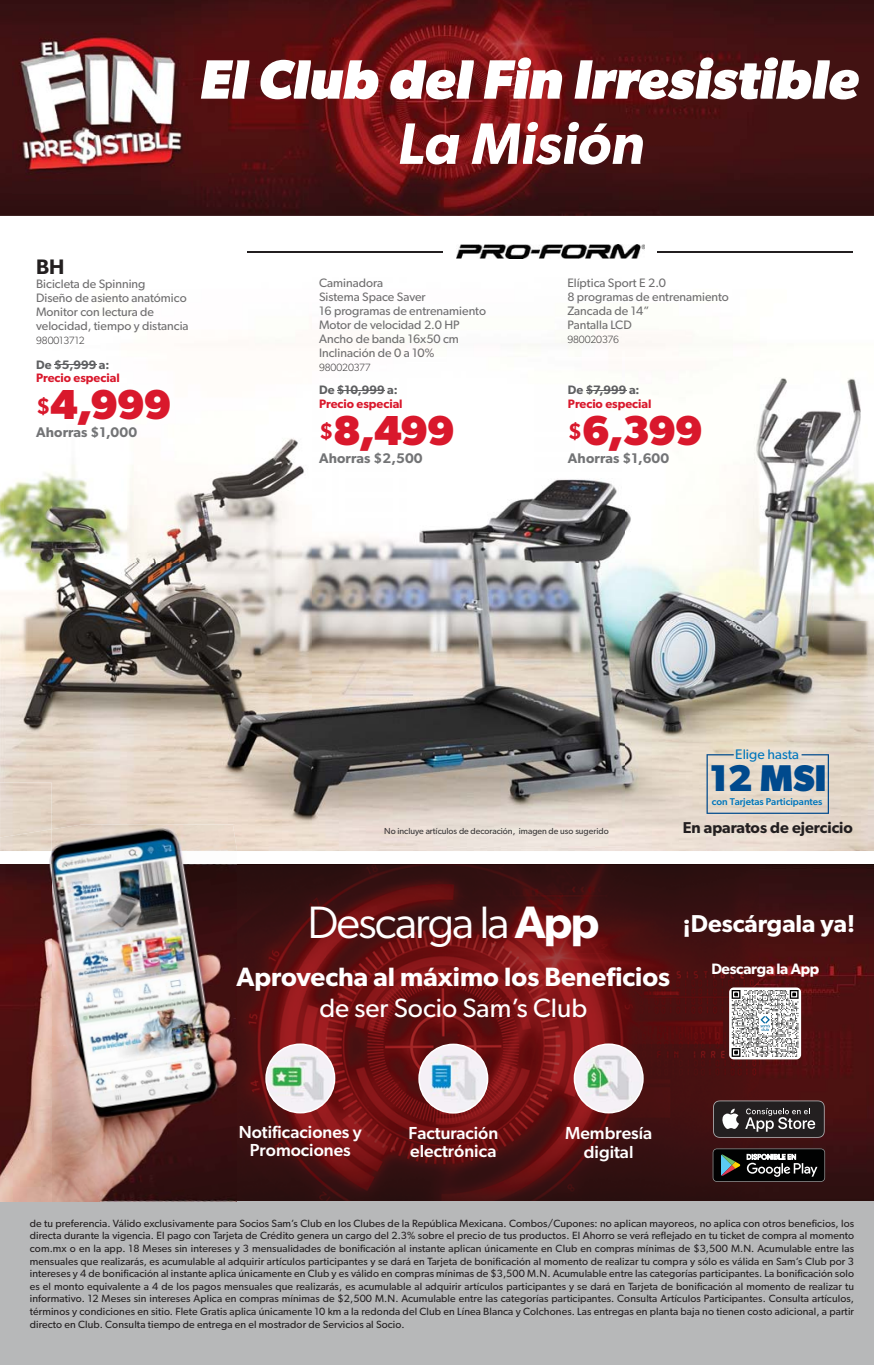
<style>
.page{position:relative;width:874px;height:1365px;background:#fff}
.page>*{position:absolute;margin:0;border:0;box-sizing:border-box;transform-origin:0 0}
.t1{font:italic 600 58.62px "Gibson";color:#fff}
.t2{font:italic 700 55.48px "Gibson";color:#fff}
.t3{font:45.5px "Gibson";letter-spacing:-.04em;color:#fff}
.t4{font:700 42px "Gibson";letter-spacing:-.03em;color:#d9182c}
.t5{font:700 37.27px "Gibson";color:#004a8d}
.t6{font:600 26.6px "Gibson";color:#fff}
.t7{font:26.6px "Gibson";color:#fff}
.t8{font:600 24.5px "Gibson";color:#fff}
.t9{font:600 21px "Gibson";color:#231f20}
.t10{font:500 17.5px/18.6px "Gibson";color:#fff;text-align:center}
.t11{font:600 15.75px "Gibson";color:#231f20}
.t12{font:600 15.05px "Gibson";letter-spacing:-.02em;color:#fff}
.t13{font:600 14px "Gibson";letter-spacing:.01em;color:#737476}
.t14{font:13.83px "Gibson";color:#0076bc}
.t15{font:12.25px/14px "Gibson";color:#6f6e6f}
.t16{font:600 12.25px "Gibson";color:#d9182c}
.t17{font:600 12.25px "Gibson";color:#5e5f61}
.t18{font:10.5px/12.6px "Gibson";letter-spacing:.01em;color:#231f20;text-align:justify}
.t19{font:300 10.5px "Gibson";letter-spacing:-.01em;color:#383637}
.t20{font:500 9.8px "Gibson";color:#0076bc}
.t21{font:8.75px "Gibson";color:#383637}
.s1{font-weight:600;font-size:22.75px}
.s2{font-weight:600}
</style>
<div class="page">
<img style="left:237px;top:864px;width:636px;height:337px">
<img style="left:0;top:337px;width:873px;height:513px">
<img style="left:456px;top:245px;width:188px;height:13px">
<hr style="left:337px;top:390px;width:47px;height:1px;background:#5e5f61">
<hr style="left:54px;top:364px;width:42px;height:1px;background:#5e5f61">
<hr style="left:585px;top:390px;width:41px;height:1px;background:#5e5f61">
<div style="left:0;top:1201px;width:873px;height:163px;background:#b7b8b9"></div>
<img style="left:0;top:782px;width:51px;height:47px">
<img style="left:51px;top:824px;width:186px;height:190px">
<img style="left:51px;top:1014px;width:186px;height:187px">
<img style="left:0;top:1201px;width:237px;height:1px">
<img style="left:0;top:829px;width:51px;height:372px">
<svg style="left:418px;top:1043px;width:70px;height:70px"></svg>
<svg style="left:265px;top:1043px;width:70px;height:70px"></svg>
<svg style="left:573px;top:1043px;width:70px;height:70px"></svg>
<svg style="left:712px;top:1100px;width:112px;height:37px;background:#494445"></svg>
<svg style="left:728px;top:987px;width:72px;height:72px"></svg>
<svg style="left:731px;top:989px;width:67px;height:67px"></svg>
<svg style="left:712px;top:1148px;width:112px;height:33px;background:#323433"></svg>
<hr style="left:656px;top:251px;width:196px;height:2px;background:#231f20">
<hr style="left:247px;top:251px;width:196px;height:2px;background:#231f20">
<svg style="left:706px;top:754px;width:122px;height:59px;background:#e0d6ca"></svg>
<img style="left:0;top:0;width:873px;height:216px">
<img style="left:13px;top:19px;width:180px;height:176px">
<h2 class="t2" style="left:199px;top:59px;width:660px">El Club del Fin Irresistible</h2>
<h1 class="t1" style="left:397px;top:123px;width:248px">La Misión</h1>
<h3 class="t9" style="left:36px;top:260px;width:30px">BH</h3>
<p class="t15" style="left:36px;top:278px;width:154px">Bicicleta de Spinning<br>Diseño de asiento anatómico<br>Monitor con lectura de velocidad, tiempo y distancia</p>
<p class="t19" style="left:36px;top:337px;width:50px">980013712</p>
<p class="t17" style="left:36px;top:360px;width:75px">De $5,999 a:</p>
<p class="t16" style="left:36px;top:374px;width:85px">Precio especial</p>
<h3 class="t4" style="left:36px;top:388px;width:137px"><span class="s1">$</span>4,999</h3>
<h3 class="t13" style="left:36px;top:427px;width:103px">Ahorras $1,000</h3>
<p class="t15" style="left:319px;top:277px;width:168px">Caminadora<br>Sistema Space Saver<br>16 programas de entrenamiento<br>Motor de velocidad 2.0 HP<br>Ancho de banda 16x50 cm<br>Inclinación de 0 a 10%</p>
<p class="t19" style="left:319px;top:363px;width:53px">980020377</p>
<p class="t15" style="left:567px;top:277px;width:163px">Elíptica Sport E 2.0<br>8 programas de entrenamiento<br>Zancada de 14”<br>Pantalla LCD</p>
<p class="t19" style="left:567px;top:335px;width:53px">980020376</p>
<p class="t17" style="left:319px;top:386px;width:80px">De $10,999 a:</p>
<p class="t17" style="left:567px;top:386px;width:73px">De $7,999 a:</p>
<p class="t16" style="left:319px;top:399px;width:85px">Precio especial</p>
<p class="t16" style="left:567px;top:399px;width:85px">Precio especial</p>
<h3 class="t4" style="left:319px;top:413px;width:137px"><span class="s1">$</span>8,499</h3>
<h3 class="t13" style="left:319px;top:453px;width:105px">Ahorras $2,500</h3>
<h3 class="t4" style="left:567px;top:413px;width:136px"><span class="s1">$</span>6,399</h3>
<h3 class="t13" style="left:567px;top:453px;width:103px">Ahorras $1,600</h3>
<h3 class="t14" style="left:735px;top:749px;width:65px">Elige hasta</h3>
<p class="t20" style="left:711px;top:798px;width:112px">con Tarjetas Participantes</p>
<h3 class="t5" style="left:708px;top:763px;width:119px">12 MSI</h3>
<p class="t21" style="left:384px;top:828px;width:226px">No incluye artículos de decoración, imagen de uso sugerido</p>
<h3 class="t11" style="left:682px;top:822px;width:171px">En aparatos de ejercicio</h3>
<h3 class="t3" style="left:307px;top:905px;width:293px">Descarga la <span class="s2">App</span></h3>
<h3 class="t6" style="left:236px;top:967px;width:435px">Aprovecha al máximo los Beneficios</h3>
<h3 class="t7" style="left:319px;top:998px;width:269px">de ser Socio Sam’s Club</h3>
<h3 class="t8" style="left:682px;top:915px;width:174px">¡Descárgala ya!</h3>
<h3 class="t12" style="left:711px;top:960px;width:109px">Descarga la App</h3>
<h3 class="t10" style="left:239px;top:1123px;width:124px">Notificaciones y<br>Promociones</h3>
<h3 class="t10" style="left:565px;top:1125px;width:88px">Membresía digital</h3>
<h3 class="t10" style="left:408px;top:1124px;width:91px;text-align:left">Facturación electrónica</h3>
<p class="t18" style="left:30px;top:1217px;width:825px">de tu preferencia. Válido exclusivamente para Socios Sam’s Club en los Clubes de la República Mexicana. Combos/Cupones: no aplican mayoreos, no aplica con otros beneficios, los directa durante la vigencia. El pago con Tarjeta de Crédito genera un cargo del 2.3% sobre el precio de tus productos. El Ahorro se verá reflejado en tu ticket de compra al momento com.mx o en la app. 18 Meses sin intereses y 3 mensualidades de bonificación al instante aplican únicamente en Club en compras mínimas de $3,500 M.N. Acumulable entre las mensuales que realizarás, es acumulable al adquirir artículos participantes y se dará en Tarjeta de bonificación al momento de realizar tu compra y sólo es válida en Sam’s Club por 3 intereses y 4 de bonificación al instante aplica únicamente en Club y es válido en compras mínimas de $3,500 M.N. Acumulable entre las categorías participantes. La bonificación solo es el monto equivalente a 4 de los pagos mensuales que realizarás, es acumulable al adquirir artículos participantes y se dará en Tarjeta de bonificación al momento de realizar tu informativo. 12 Meses sin intereses Aplica en compras mínimas de $2,500 M.N. Acumulable entre las categorías participantes. Consulta Artículos Participantes. Consulta artículos, términos y condiciones en sitio. Flete Gratis aplica únicamente 10 km a la redonda del Club en Línea Blanca y Colchones. Las entregas en planta baja no tienen costo adicional, a partir directo en Club. Consulta tiempo de entrega en el mostrador de Servicios al Socio.</p>
</div>
